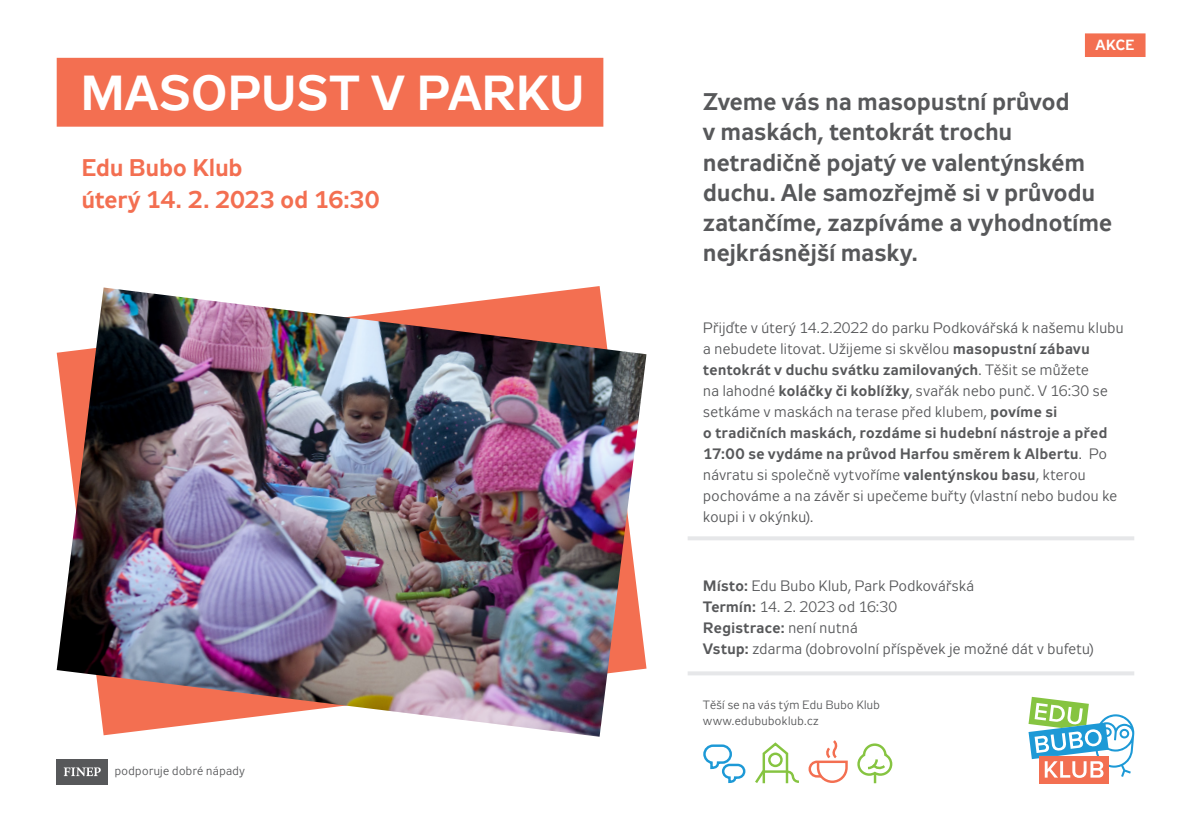
<style>
.page{position:relative;width:1191px;height:840px;background:#fff}
.page>*{position:absolute;margin:0;border:0;box-sizing:border-box;transform-origin:0 0}
.t1{font:700 49px "Zeppelin 31";letter-spacing:.02em;color:#fff}
.t2{font:700 24px/30px "Zeppelin 31";letter-spacing:.015em;color:#57585a}
.t3{font:700 24px "Zeppelin 31";letter-spacing:.01em;color:#f36f51}
.t4{font:15px/21px "Zeppelin 31";letter-spacing:.03em;color:#57585a}
.t5{font:700 15px/21px "Zeppelin 31";letter-spacing:.035em;color:#57585a}
.t6{font:700 14.6px "Zeppelin 31";color:#fff}
.t7{font:12px "Zeppelin 31";letter-spacing:.035em;color:#57585a}
.s1{font-weight:700}
.s2{font-weight:400}
</style>
<div class="page">
<div style="left:1085px;top:33px;width:60px;height:24px;background:#f36f51"></div>
<div style="left:57px;top:58px;width:546px;height:69px;background:#f36f51"></div>
<hr style="left:687px;top:671px;width:447px;height:4px;background:#e6e7e9">
<hr style="left:687px;top:536px;width:447px;height:4px;background:#e6e7e9">
<img style="left:57px;top:287px;width:589px;height:449px">
<div style="left:1039px;top:755px;width:69px;height:27px;background:#f36f51"></div>
<svg style="left:1028px;top:696px;width:106px;height:81px"></svg>
<svg style="left:755px;top:742px;width:44px;height:42px"></svg>
<div style="left:768px;top:752px;width:14px;height:14px;border:2px solid #86c441;border-radius:50%"></div>
<svg style="left:703px;top:744px;width:43px;height:39px"></svg>
<svg style="left:808px;top:740px;width:40px;height:43px"></svg>
<svg style="left:857px;top:743px;width:36px;height:39px"></svg>
<div style="left:57px;top:758px;width:51px;height:25px;background:#57585a"></div>
<svg style="left:64px;top:767px;width:37px;height:8px"></svg>
<p class="t1" style="left:81px;top:65px;width:504px">MASOPUST V PARKU</p>
<p class="t3" style="left:82px;top:154px;width:162px">Edu Bubo Klub</p>
<p class="t3" style="left:82px;top:186px;width:299px">úterý 14. 2. 2023 od 16:30</p>
<p class="t7" style="left:115px;top:764px;width:131px">podporuje dobré nápady</p>
<p class="t6" style="left:1095px;top:37px;width:40px">AKCE</p>
<p class="t2" style="left:703px;top:89px;width:367px">Zveme vás na masopustní průvod</p>
<p class="t2" style="left:703px;top:119px;width:410px">v maskách, tentokrát trochu netradičně pojatý ve valentýnském duchu. Ale samozřejmě si v průvodu zatančíme, zazpíváme a vyhodnotíme nejkrásnější masky.</p>
<p class="t4" style="left:703px;top:318px;width:422px">Přijďte v úterý 14.2.2022 do parku Podkovářská k našemu klubu a nebudete litovat. Užijeme si skvělou <span class="s1">masopustní zábavu tentokrát v duchu svátku zamilovaných</span>. Těšit se můžete<br>na lahodné <span class="s1">koláčky či koblížky</span>, svařák nebo punč. V 16:30 se setkáme v maskách na terase před klubem, <span class="s1">povíme si</span></p>
<p class="t5" style="left:703px;top:423px;width:415px">o tradičních maskách, rozdáme si hudební nástroje a před 17:00 se vydáme na průvod Harfou směrem k Albertu<span class="s2">. Po návratu si společně vytvoříme</span> valentýnskou basu<span class="s2">, kterou pochováme a na závěr si upečeme buřty (vlastní nebo budou ke koupi i v okýnku).</span></p>
<p class="t4" style="left:703px;top:576px;width:272px"><span class="s1">Místo:</span> Edu Bubo Klub, Park Podkovářská</p>
<p class="t4" style="left:703px;top:597px;width:195px"><span class="s1">Termín:</span> 14. 2. 2023 od 16:30<br><span class="s1">Registrace:</span> není nutná</p>
<p class="t4" style="left:703px;top:639px;width:392px"><span class="s1">Vstup:</span> zdarma (dobrovolní příspěvek je možné dát v bufetu)</p>
<p class="t7" style="left:703px;top:698px;width:178px">Těší se na vás tým Edu Bubo Klub</p>
<p class="t7" style="left:703px;top:714px;width:117px">www.edububoklub.cz</p>
</div>
